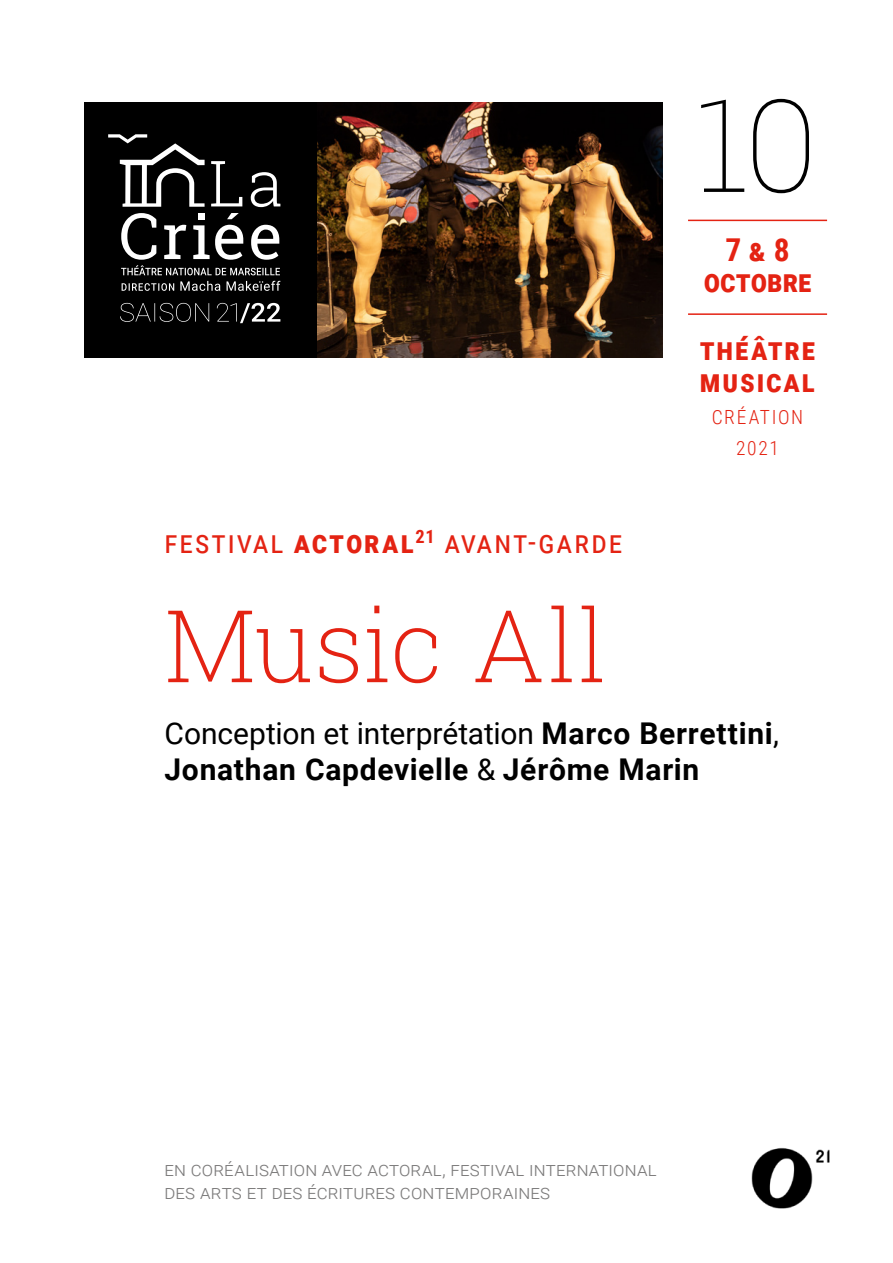
<style>
.page{position:relative;width:893px;height:1263px;background:#fff}
.page>*{position:absolute;margin:0;border:0;box-sizing:border-box;transform-origin:0 0}
.t1{font:100 129px "Roboto Slab";color:#000}
.t2{font:200 100.5px "Roboto Slab";letter-spacing:-.005em;color:#e42313}
.t3{font:31.5px "Roboto Condensed";color:#e42313}
.t4{font:700 31.5px/31.5px "Roboto Condensed";letter-spacing:.06em;color:#e42313;text-align:center}
.t5{font:700 30px/36px "Roboto";letter-spacing:.025em;color:#000}
.t6{font:300 19.5px/23.4px "Roboto";letter-spacing:.01em;color:#7c7b7b}
.t7{font:300 19.5px/31.5px "Roboto Condensed";letter-spacing:.08em;color:#e42313;text-align:center}
.s1{font-weight:700}
.s2{font-weight:400}
</style>
<div class="page">
<div style="left:84px;top:102px;width:234px;height:255px;background:#000"></div>
<svg style="left:122px;top:281px;width:158px;height:10px"></svg>
<svg style="left:108px;top:134px;width:97px;height:73px"></svg>
<svg style="left:211px;top:161px;width:69px;height:46px"></svg>
<svg style="left:121px;top:213px;width:159px;height:62px"></svg>
<img style="left:318px;top:102px;width:344px;height:255px">
<svg style="left:120px;top:303px;width:160px;height:20px"></svg>
<hr style="left:688px;top:313px;width:139px;height:2px;background:#e42313">
<hr style="left:688px;top:220px;width:139px;height:1px;background:#e42313">
<img style="left:751px;top:1147px;width:79px;height:62px">
<h1 class="t1" style="left:697px;top:57px;width:122px">10</h1>
<h3 class="t4" style="left:704px;top:233px;width:109px">7 &amp; 8 octobre</h3>
<h3 class="t3" style="left:164px;top:520px;width:459px">festival <span class="s1">actoral</span><sup>21</sup> avant-garde</h3>
<h3 class="t4" style="left:700px;top:331px;width:117px;line-height:32.7px;text-align:left">théâtre musical</h3>
<p class="t7" style="left:712px;top:400px;width:93px">CRÉATION<br>2021</p>
<h2 class="t2" style="left:164px;top:577px;width:444px">Music All</h2>
<h3 class="t5" style="left:164px;top:714px;width:616px"><span class="s2">Conception et interprétation</span> Marco Berrettini<span class="s2">,<br></span>Jonathan Capdevielle <span class="s2">&amp;</span> Jérôme Marin</h3>
<p class="t6" style="left:164px;top:1156px;width:494px">en coréalisation avec actoral, festival international des arts et des écritures contemporaines</p>
</div>
